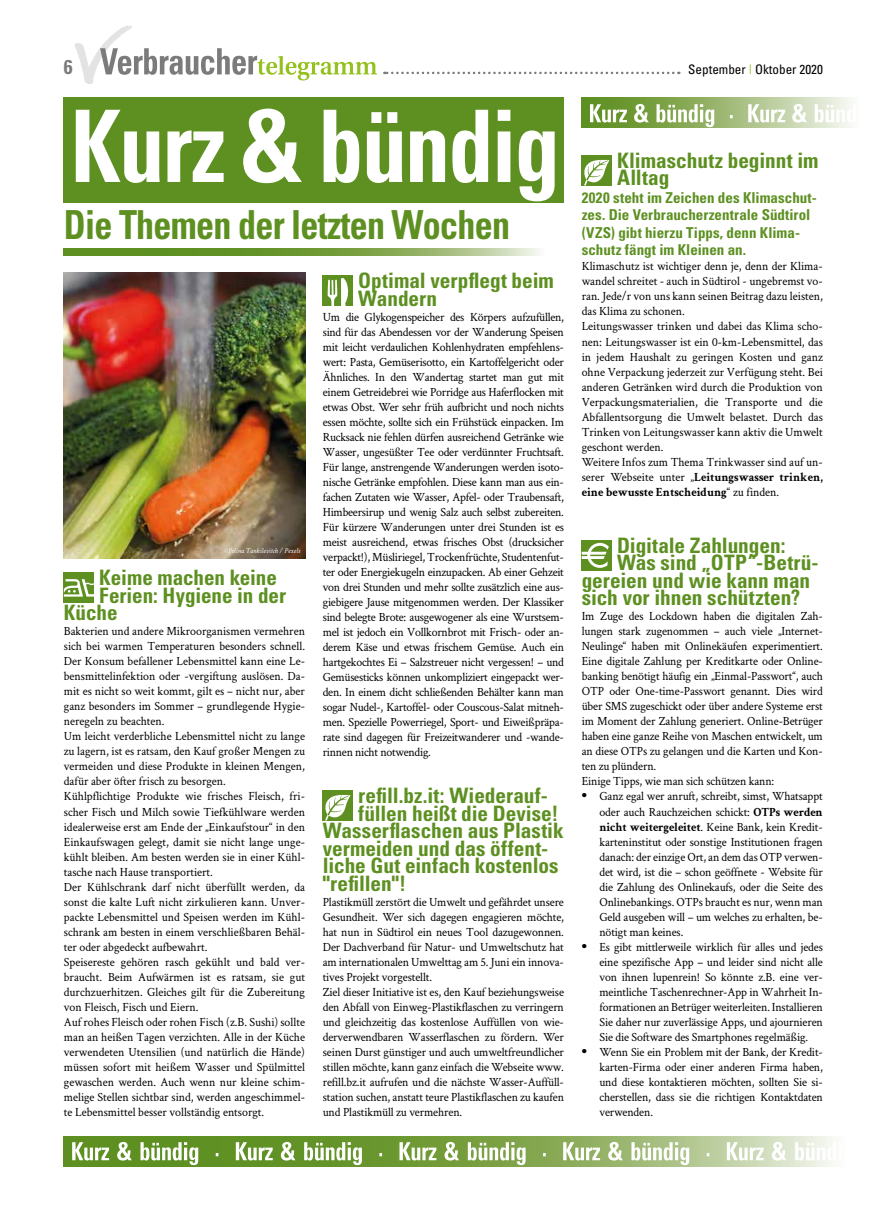
<style>
.page{position:relative;width:869px;height:1205px;background:#fff}
.page>*{position:absolute;margin:0;border:0;box-sizing:border-box;transform-origin:0 0}
.t1{font:700 condensed 100px "Univers";letter-spacing:-.02em;color:#fff;scale:.9 1}
.t2{font:700 condensed 40px "Univers";letter-spacing:-.02em;color:#5d9021;scale:.9 1}
.t3{font:700 condensed 21.25px/17.5px "Univers";color:#5d9021}
.t4{font:700 condensed 20px "Univers";color:#7c7b7b}
.t5{font:700 condensed 15px/17.5px "Univers";color:#5d9021}
.t6{font:condensed 13.12px "Univers";color:#000}
.t7{font:12.5px/15px "Crimson Text";color:#000;scale:.95 1}
.t8{font:italic 7.5px "Crimson Text";color:#fff;scale:.95 1}
.s1{color:#95c11f}
.s2{font-weight:700}
.s3{font-family:"Times";font-size:15px}
</style>
<div class="page">
<svg style="left:64px;top:1137px;width:771px;height:30px"></svg>
<svg style="left:72px;top:1142px;width:763px;height:23px"></svg>
<svg style="left:74px;top:26px;width:303px;height:58px"></svg>
<svg style="left:384px;top:72px;width:295px;height:2px"></svg>
<div style="left:64px;top:97px;width:499px;height:106px;background:#5d9021"></div>
<svg style="left:64px;top:248px;width:476px;height:7px"></svg>
<svg style="left:581px;top:97px;width:272px;height:31px"></svg>
<svg style="left:589px;top:104px;width:264px;height:23px"></svg>
<div style="left:581px;top:155px;width:30px;height:30px;background:#5d9021"></div>
<svg style="left:584px;top:159px;width:25px;height:26px"></svg>
<div style="left:322px;top:790px;width:31px;height:30px;background:#5d9021"></div>
<svg style="left:325px;top:794px;width:25px;height:26px"></svg>
<div style="left:581px;top:540px;width:30px;height:30px;background:#5d9021"></div>
<svg style="left:581px;top:543px;width:27px;height:25px"></svg>
<div style="left:322px;top:276px;width:31px;height:30px;background:#5d9021"></div>
<svg style="left:327px;top:278px;width:22px;height:28px"></svg>
<div style="left:64px;top:573px;width:30px;height:30px;background:#5d9021"></div>
<svg style="left:64px;top:579px;width:30px;height:17px"></svg>
<img style="left:64px;top:272px;width:241px;height:286px">
<h3 class="t4" style="left:64px;top:55px;width:10px">6</h3>
<p class="t6" style="left:688px;top:61px;width:136px">September <span class="s1">|</span> Oktober 2020</p>
<h1 class="t1" style="left:71px;top:85px;width:544px">Kurz &amp; bündig</h1>
<h2 class="t2" style="left:64px;top:200px;width:497px">Die Themen der letzten Wochen</h2>
<h3 class="t3" style="left:617px;top:151px;width:203px">Klimaschutz beginnt im<br>Alltag</h3>
<p class="t5" style="left:581px;top:189px;width:236px">2020 steht im Zeichen des Klimaschut&shy;zes. Die Verbraucherzentrale Südtirol (VZS) gibt hierzu Tipps, denn Klima&shy;schutz fängt im Kleinen an.</p>
<p class="t7" style="left:581px;top:258px;width:255px">Klimaschutz ist wichtiger denn je, denn der Klima&shy;wandel schreitet - auch in Südtirol - ungebremst vo&shy;ran. Jede/r von uns kann seinen Beitrag dazu leisten, das Klima zu schonen.<br>Leitungswasser trinken und dabei das Klima scho&shy;nen: Leitungswasser ist ein 0-km-Lebensmittel, das in jedem Haushalt zu geringen Kosten und ganz ohne Verpackung jederzeit zur Verfügung steht. Bei anderen Getränken wird durch die Produktion von Verpackungsmaterialien, die Transporte und die Abfallentsorgung die Umwelt belastet. Durch das Trinken von Leitungswasser kann aktiv die Umwelt geschont werden.<br>Weitere Infos zum Thema Trinkwasser sind auf un&shy;serer Webseite unter „<span class="s2">Leitungswasser trinken, eine bewusste Entscheidung</span>“ zu finden.</p>
<h3 class="t3" style="left:358px;top:272px;width:197px">Optimal verpflegt beim<br>Wandern</h3>
<p class="t7" style="left:322px;top:309px;width:255px;text-align:justify">Um die Glykogenspeicher des Körpers aufzufüllen, sind für das Abendessen vor der Wanderung Speisen mit leicht verdaulichen Kohlenhydraten empfehlens&shy;wert: Pasta, Gemüserisotto, ein Kartoffelgericht oder Ähnliches. In den Wandertag startet man gut mit einem Getreidebrei wie Porridge aus Haferflocken mit etwas Obst. Wer sehr früh aufbricht und noch nichts essen möchte, sollte sich ein Frühstück einpacken. Im Rucksack nie fehlen dürfen ausreichend Getränke wie Wasser, ungesüßter Tee oder verdünnter Fruchtsaft.<br>Für lange, anstrengende Wanderungen werden isoto&shy;nische Getränke empfohlen. Diese kann man aus ein&shy;fachen Zutaten wie Wasser, Apfel- oder Traubensaft, Himbeersirup und wenig Salz auch selbst zubereiten.<br>Für kürzere Wanderungen unter drei Stunden ist es meist ausreichend, etwas frisches Obst (drucksicher verpackt!), Müsliriegel, Trockenfrüchte, Studentenfut&shy;ter oder Energiekugeln einzupacken. Ab einer Gehzeit von drei Stunden und mehr sollte zusätzlich eine aus&shy;giebigere Jause mitgenommen werden. Der Klassiker sind belegte Brote: ausgewogener als eine Wurstsem&shy;mel ist jedoch ein Vollkornbrot mit Frisch- oder an&shy;derem Käse und etwas frischem Gemüse. Auch ein hartgekochtes Ei – Salzstreuer nicht vergessen! – und Gemüsesticks können unkompliziert eingepackt wer&shy;den. In einem dicht schließenden Behälter kann man sogar Nudel-, Kartoffel- oder Couscous-Salat mitneh&shy;men. Spezielle Powerriegel, Sport- und Eiweißpräpa&shy;rate sind dagegen für Freizeitwanderer und -wande&shy;rinnen nicht notwendig.</p>
<h3 class="t3" style="left:617px;top:536px;width:170px">Digitale Zahlungen:</h3>
<h3 class="t3" style="left:617px;top:554px;width:203px">Was sind „OTP“-Betrü-</h3>
<h3 class="t3" style="left:581px;top:571px;width:230px">gereien und wie kann man</h3>
<h3 class="t3" style="left:581px;top:589px;width:220px">sich vor ihnen schützten?</h3>
<p class="t7" style="left:581px;top:608px;width:255px">Im Zuge des Lockdown haben die digitalen Zah&shy;lungen stark zugenommen – auch viele „Internet-Neulinge“ haben mit Onlinekäufen experimentiert.<br>Eine digitale Zahlung per Kreditkarte oder Online&shy;banking benötigt häufig ein „Einmal-Passwort“, auch OTP oder One-time-Passwort genannt. Dies wird über SMS zugeschickt oder über andere Systeme erst im Moment der Zahlung generiert. Online-Betrüger haben eine ganze Reihe von Maschen entwickelt, um an diese OTPs zu gelangen und die Karten und Kon&shy;ten zu plündern.<br>Einige Tipps, wie man sich schützen kann:</p>
<p class="t7" style="left:599px;top:788px;width:237px;text-align:justify;text-indent:-18px"><span class="s3">•</span> Ganz egal wer anruft, schreibt, simst, Whatsappt oder auch Rauchzeichen schickt: <span class="s2">OTPs werden nicht weitergeleitet</span>. Keine Bank, kein Kredit&shy;karteninstitut oder sonstige Institutionen fragen danach: der einzige Ort, an dem das OTP verwen&shy;det wird, ist die – schon geöffnete - Website für die Zahlung des Onlinekaufs, oder die Seite des Onlinebankings. OTPs braucht es nur, wenn man Geld ausgeben will – um welches zu erhalten, be&shy;nötigt man keines.</p>
<p class="t7" style="left:599px;top:938px;width:237px;text-align:justify;text-indent:-18px"><span class="s3">•</span> Es gibt mittlerweile wirklich für alles und jedes eine spezifische App – und leider sind nicht alle von ihnen lupenrein! So könnte z.B. eine ver&shy;meintliche Taschenrechner-App in Wahrheit In&shy;formationen an Betrüger weiterleiten. Installieren Sie daher nur zuverlässige Apps, und ajournieren Sie die Software des Smartphones regelmäßig.</p>
<p class="t7" style="left:599px;top:1043px;width:237px;text-align:justify;text-indent:-18px"><span class="s3">•</span> Wenn Sie ein Problem mit der Bank, der Kredit&shy;karten-Firma oder einer anderen Firma haben, und diese kontaktieren möchten, sollten Sie si&shy;cherstellen, dass sie die richtigen Kontaktdaten verwenden.</p>
<p class="t8" style="left:224px;top:546px;width:81px">©Polina Tankilevitch / Pexels</p>
<h3 class="t3" style="left:99px;top:569px;width:179px">Keime machen keine</h3>
<h3 class="t3" style="left:99px;top:586px;width:188px">Ferien: Hygiene in der</h3>
<h3 class="t3" style="left:64px;top:604px;width:55px">Küche</h3>
<p class="t7" style="left:64px;top:623px;width:255px">Bakterien und andere Mikroorganismen vermehren sich bei warmen Temperaturen besonders schnell.<br>Der Konsum befallener Lebensmittel kann eine Le&shy;bensmittelinfektion oder -vergiftung auslösen. Da&shy;mit es nicht so weit kommt, gilt es – nicht nur, aber ganz besonders im Sommer – grundlegende Hygie&shy;neregeln zu beachten.<br>Um leicht verderbliche Lebensmittel nicht zu lange zu lagern, ist es ratsam, den Kauf großer Mengen zu vermeiden und diese Produkte in kleinen Mengen, dafür aber öfter frisch zu besorgen.<br>Kühlpflichtige Produkte wie frisches Fleisch, fri&shy;scher Fisch und Milch sowie Tiefkühlware werden idealerweise erst am Ende der „Einkaufstour“ in den Einkaufswagen gelegt, damit sie nicht lange unge&shy;kühlt bleiben. Am besten werden sie in einer Kühl&shy;tasche nach Hause transportiert.<br>Der Kühlschrank darf nicht überfüllt werden, da sonst die kalte Luft nicht zirkulieren kann. Unver&shy;packte Lebensmittel und Speisen werden im Kühl&shy;schrank am besten in einem verschließbaren Behäl&shy;ter oder abgedeckt aufbewahrt.<br>Speisereste gehören rasch gekühlt und bald ver&shy;braucht. Beim Aufwärmen ist es ratsam, sie gut durchzuerhitzen. Gleiches gilt für die Zubereitung von Fleisch, Fisch und Eiern.<br>Auf rohes Fleisch oder rohen Fisch (z.B. Sushi) sollte man an heißen Tagen verzichten. Alle in der Küche verwendeten Utensilien (und natürlich die Hände) müssen sofort mit heißem Wasser und Spülmittel gewaschen werden. Auch wenn nur kleine schim&shy;melige Stellen sichtbar sind, werden angeschimmel&shy;te Lebensmittel besser vollständig entsorgt.</p>
<h3 class="t3" style="left:358px;top:786px;width:191px">refill.bz.it: Wiederauf-</h3>
<h3 class="t3" style="left:358px;top:804px;width:202px">füllen heißt die Devise!</h3>
<h3 class="t3" style="left:322px;top:821px;width:242px">Wasserflaschen aus Plastik</h3>
<h3 class="t3" style="left:322px;top:839px;width:227px">vermeiden und das öffent-</h3>
<h3 class="t3" style="left:322px;top:856px;width:237px">liche Gut einfach kostenlos</h3>
<h3 class="t3" style="left:322px;top:874px;width:85px">"refillen"!</h3>
<p class="t7" style="left:322px;top:893px;width:255px">Plastikmüll zerstört die Umwelt und gefährdet unsere Gesundheit. Wer sich dagegen engagieren möchte, hat nun in Südtirol ein neues Tool dazugewonnen.<br>Der Dachverband für Natur- und Umweltschutz hat am internationalen Umwelttag am 5. Juni ein innova&shy;tives Projekt vorgestellt.<br>Ziel dieser Initiative ist es, den Kauf beziehungsweise den Abfall von Einweg-Plastikflaschen zu verringern und gleichzeitig das kostenlose Auffüllen von wie&shy;derverwendbaren Wasserflaschen zu fördern. Wer seinen Durst günstiger und auch umweltfreundlicher stillen möchte, kann ganz einfach die Webseite www. refill.bz.it aufrufen und die nächste Wasser-Auffüll&shy;station suchen, anstatt teure Plastikflaschen zu kaufen und Plastikmüll zu vermehren.</p>
</div>
